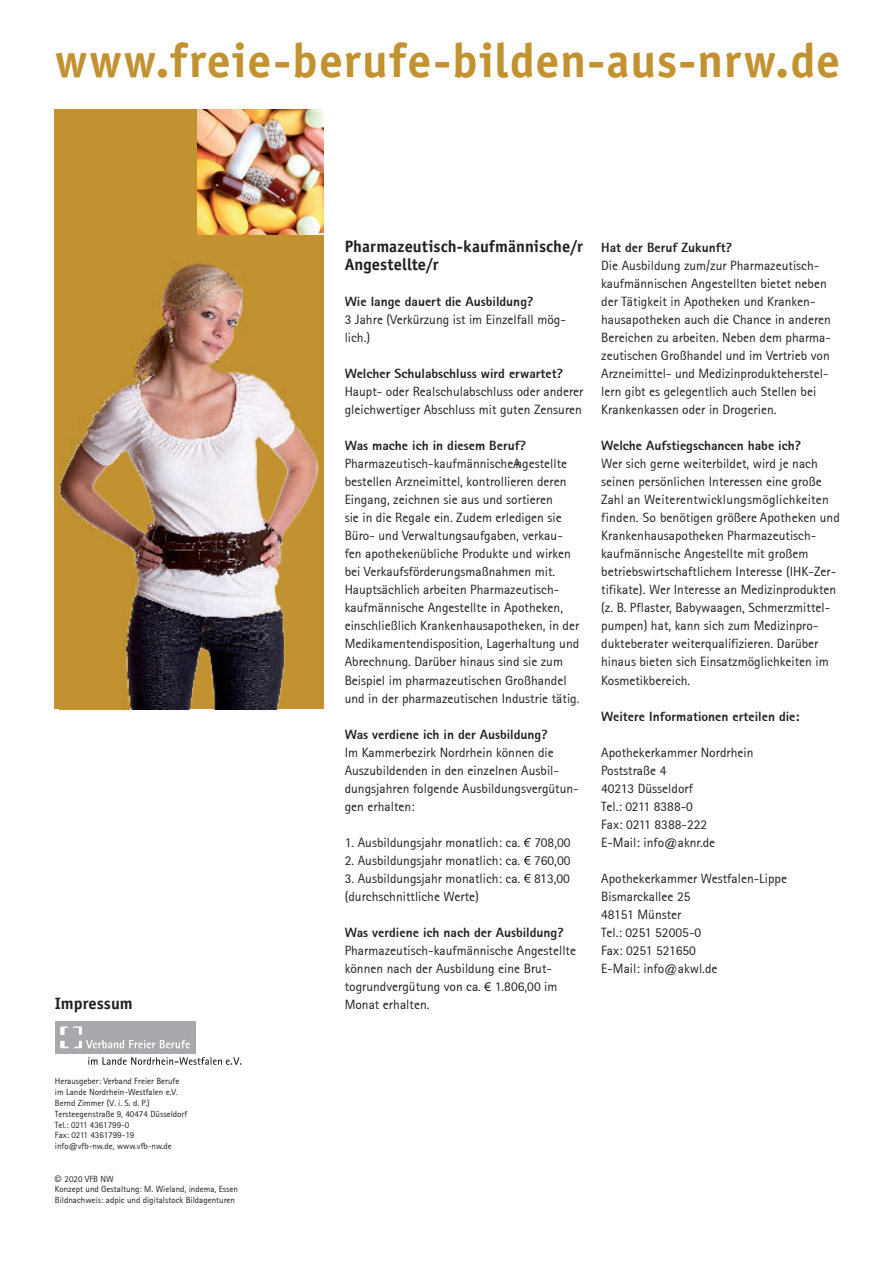
<style>
.page{position:relative;width:894px;height:1264px;background:#fff}
.page>*{position:absolute;margin:0;border:0;box-sizing:border-box;transform-origin:0 0}
.t1{font:700 48px "Officina Sans Std";letter-spacing:.02em;color:#c29130}
.t2{font:700 16.5px/18px "Officina Sans Std";letter-spacing:.005em;color:#231f20}
.t3{font:13.5px/18px "Rotis Sans Serif 55";color:#231f20}
.t4{font:800 13.5px "Rotis Sans Serif 75";color:#231f20}
.t5{font:9px/10.8px "Rotis Sans Serif 55";color:#231f20}
.s1{font-family:"Arial"}
.s2{font-family:"Arial";font-size:12px}
</style>
<div class="page">
<svg style="left:524px;top:837px;width:7px;height:9px"></svg>
<svg style="left:524px;top:855px;width:6px;height:9px"></svg>
<svg style="left:524px;top:873px;width:6px;height:9px"></svg>
<div style="left:55px;top:1020px;width:140px;height:32px;background:#a7a9ac"></div>
<svg style="left:88px;top:1057px;width:153px;height:7px"></svg>
<svg style="left:60px;top:1026px;width:130px;height:22px"></svg>
<div style="left:54px;top:109px;width:269px;height:600px;background:#c29130"></div>
<img style="left:198px;top:109px;width:125px;height:126px">
<img style="left:59px;top:262px;width:259px;height:447px">
<h1 class="t1" style="left:55px;top:43px;width:786px">www.freie-berufe-bilden-aus-nrw.de</h1>
<p class="t2" style="left:55px;top:995px;width:79px">Impressum</p>
<p class="t5" style="left:55px;top:1076px;width:134px">Herausgeber: Verband Freier Berufe im Lande Nordrhein-Westfalen e.V.<br>Bernd Zimmer (V. i. S. d. P.)<br>Tersteegenstraße 9, 40474 Düsseldorf<br>Tel.: 0211 4361799-0<br>Fax: 0211 4361799-19 info@vfb-nw.de, www.vfb-nw.de</p>
<p class="t5" style="left:55px;top:1173px;width:184px"><span class="s1">©</span> 2020 VFB NW<br>Konzept und Gestaltung: M. Wieland, indema, Essen<br>Bildnachweis: adpic und digitalstock Bildagenturen</p>
<p class="t2" style="left:344px;top:239px;width:240px">Pharmazeutisch-kaufmännische/r<br>Angestellte/r</p>
<p class="t4" style="left:344px;top:297px;width:190px">Wie lange dauert die Ausbildung?</p>
<p class="t3" style="left:344px;top:312px;width:222px">3 Jahre (Verkürzung ist im Einzelfall mög&shy;lich.)</p>
<p class="t4" style="left:344px;top:369px;width:220px">Welcher Schulabschluss wird erwartet?</p>
<p class="t3" style="left:344px;top:384px;width:240px">Haupt- oder Realschulabschluss oder anderer gleichwertiger Abschluss mit guten Zensuren</p>
<p class="t4" style="left:344px;top:441px;width:183px">Was mache ich in diesem Beruf?</p>
<p class="t3" style="left:344px;top:456px;width:236px">Pharmazeutisch-kaufmännischeAngestellte bestellen Arzneimittel, kontrollieren deren Eingang, zeichnen sie aus und sortieren<br>sie in die Regale ein. Zudem erledigen sie Büro- und Verwaltungsaufgaben, verkau&shy;fen apothekenübliche Produkte und wirken bei Verkaufsförderungsmaßnahmen mit.<br>Hauptsächlich arbeiten Pharmazeutisch&shy;kaufmännische Angestellte in Apotheken, einschließlich Krankenhausapotheken, in der Medikamentendisposition, Lagerhaltung und Abrechnung. Darüber hinaus sind sie zum Beispiel im pharmazeutischen Großhandel und in der pharmazeutischen Industrie tätig.</p>
<p class="t4" style="left:344px;top:729px;width:204px">Was verdiene ich in der Ausbildung?</p>
<p class="t3" style="left:344px;top:744px;width:235px">Im Kammerbezirk Nordrhein können die Auszubildenden in den einzelnen Ausbil&shy;dungsjahren folgende Ausbildungsvergütun&shy;gen erhalten:</p>
<p class="t3" style="left:344px;top:834px;width:227px">1. Ausbildungsjahr monatlich: ca. 708,00</p>
<p class="t3" style="left:344px;top:852px;width:227px">2. Ausbildungsjahr monatlich: ca. 760,00</p>
<p class="t3" style="left:344px;top:870px;width:227px">3. Ausbildungsjahr monatlich: ca. 813,00 (durchschnittliche Werte)</p>
<p class="t4" style="left:344px;top:927px;width:220px">Was verdiene ich nach der Ausbildung?</p>
<p class="t3" style="left:344px;top:942px;width:233px">Pharmazeutisch-kaufmännische Angestellte können nach der Ausbildung eine Brut&shy;togrundvergütung von ca. <span class="s2">€</span> 1.806,00 im Monat erhalten.</p>
<p class="t4" style="left:601px;top:243px;width:132px">Hat der Beruf Zukunft?</p>
<p class="t3" style="left:601px;top:258px;width:231px">Die Ausbildung zum/zur Pharmazeutisch&shy;kaufmännischen Angestellten bietet neben der Tätigkeit in Apotheken und Kranken&shy;hausapotheken auch die Chance in anderen Bereichen zu arbeiten. Neben dem pharma&shy;zeutischen Großhandel und im Vertrieb von Arzneimittel- und Medizinprodukteherstel&shy;lern gibt es gelegentlich auch Stellen bei Krankenkassen oder in Drogerien.</p>
<p class="t4" style="left:601px;top:441px;width:201px">Welche Aufstiegschancen habe ich?</p>
<p class="t3" style="left:601px;top:456px;width:240px">Wer sich gerne weiterbildet, wird je nach seinen persönlichen Interessen eine große Zahl an Weiterentwicklungsmöglichkeiten finden. So benötigen größere Apotheken und Krankenhausapotheken Pharmazeutisch&shy;kaufmännische Angestellte mit großem betriebswirtschaftlichem Interesse (IHK-Zer&shy;tifikate). Wer Interesse an Medizinprodukten (z. B. Pflaster, Babywaagen, Schmerzmittel&shy;pumpen) hat, kann sich zum Medizinpro&shy;dukteberater weiterqualifizieren. Darüber hinaus bieten sich Einsatzmöglichkeiten im Kosmetikbereich.</p>
<p class="t4" style="left:601px;top:711px;width:200px">Weitere Informationen erteilen die:</p>
<p class="t3" style="left:601px;top:744px;width:154px">Apothekerkammer Nordrhein<br>Poststraße 4<br>40213 Düsseldorf<br>Tel.: 0211 8388-0<br>Fax: 0211 8388-222<br>E-Mail: info@aknr.de</p>
<p class="t3" style="left:601px;top:870px;width:187px">Apothekerkammer Westfalen-Lippe<br>Bismarckallee 25<br>48151 Münster<br>Tel.: 0251 52005-0<br>Fax: 0251 521650<br>E-Mail: info@akwl.de</p>
</div>
